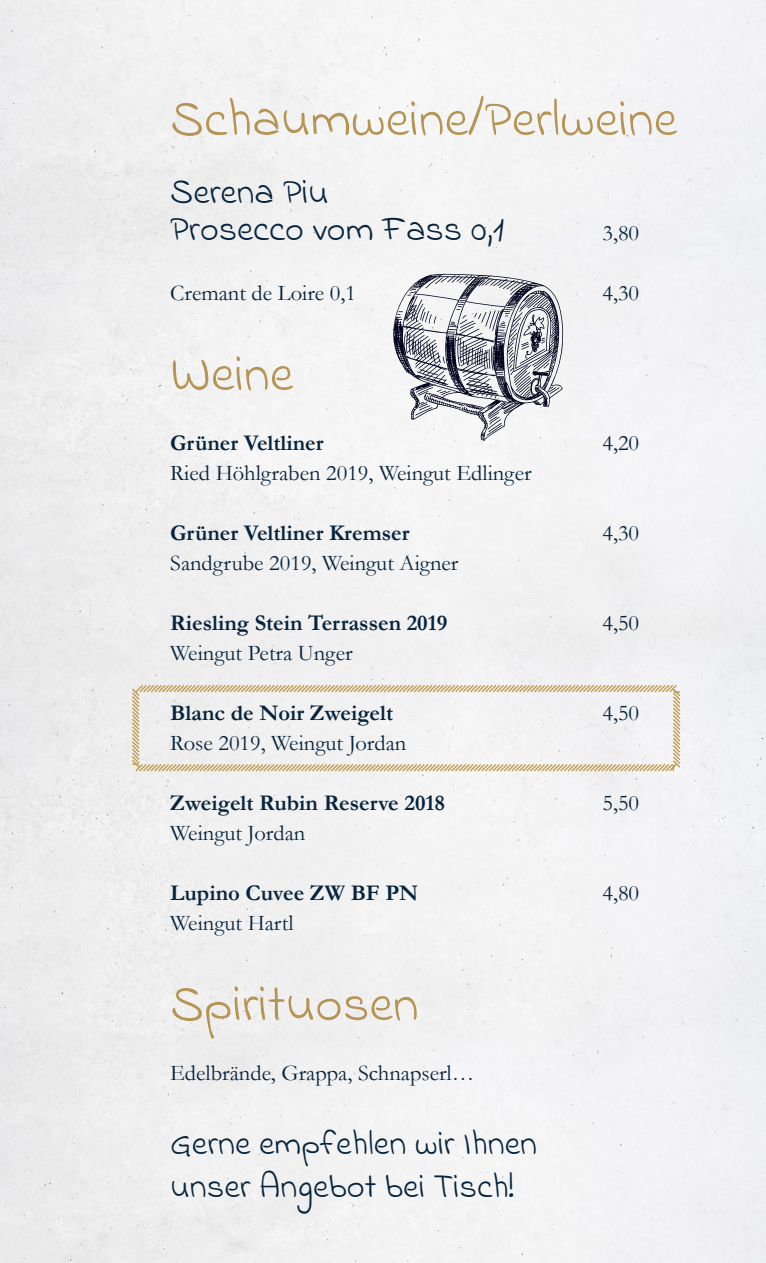
<style>
.page{position:relative;width:766px;height:1263px;background:#fff}
.page>*{position:absolute;margin:0;border:0;box-sizing:border-box;transform-origin:0 0}
.t1{font:52.5px "Indie Flower";color:#b69554}
.t2{font:36px/37.5px "Indie Flower";color:#06243d}
.t3{font:34.5px/43.5px "Indie Flower";color:#06243d}
.t4{font:22.5px "Garamond";color:#06243d}
.t5{font:700 22.5px "Garamond";color:#06243d}
</style>
<div class="page">
<svg style="left:392px;top:273px;width:171px;height:168px"></svg>
<svg style="left:130px;top:683px;width:551px;height:90px"></svg>
<h1 class="t1" style="left:170px;top:76px;width:508px">Schaumweine/Perlweine</h1>
<h2 class="t2" style="left:170px;top:172px;width:335px">Serena Piu<br>Prosecco vom Fass 0,1</h2>
<p class="t4" style="left:602px;top:218px;width:38px">3,80</p>
<p class="t4" style="left:170px;top:278px;width:187px">Cremant de Loire 0,1</p>
<p class="t4" style="left:602px;top:278px;width:38px">4,30</p>
<h1 class="t1" style="left:170px;top:331px;width:125px">Weine</h1>
<p class="t5" style="left:170px;top:428px;width:155px">Grüner Veltliner</p>
<p class="t4" style="left:602px;top:428px;width:38px">4,20</p>
<p class="t4" style="left:170px;top:458px;width:363px">Ried Höhlgraben 2019, Weingut Edlinger</p>
<p class="t5" style="left:170px;top:518px;width:241px">Grüner Veltliner Kremser</p>
<p class="t4" style="left:602px;top:518px;width:38px">4,30</p>
<p class="t4" style="left:170px;top:548px;width:289px">Sandgrube 2019, Weingut Aigner</p>
<p class="t5" style="left:170px;top:608px;width:278px">Riesling Stein Terrassen 2019</p>
<p class="t4" style="left:602px;top:608px;width:38px">4,50</p>
<p class="t4" style="left:170px;top:638px;width:184px">Weingut Petra Unger</p>
<p class="t5" style="left:170px;top:698px;width:224px">Blanc de Noir Zweigelt</p>
<p class="t4" style="left:602px;top:698px;width:38px">4,50</p>
<p class="t4" style="left:170px;top:728px;width:237px">Rose 2019, Weingut Jordan</p>
<p class="t5" style="left:170px;top:788px;width:276px">Zweigelt Rubin Reserve 2018</p>
<p class="t4" style="left:602px;top:788px;width:38px">5,50</p>
<p class="t4" style="left:170px;top:818px;width:136px">Weingut Jordan</p>
<p class="t5" style="left:170px;top:878px;width:249px">Lupino Cuvee ZW BF PN</p>
<p class="t4" style="left:602px;top:878px;width:38px">4,80</p>
<p class="t4" style="left:170px;top:908px;width:125px">Weingut Hartl</p>
<h1 class="t1" style="left:170px;top:961px;width:250px">Spirituosen</h1>
<p class="t4" style="left:170px;top:1058px;width:305px">Edelbrände, Grappa, Schnapserl…</p>
<h3 class="t3" style="left:170px;top:1121px;width:368px">Gerne empfehlen wir Ihnen unser Angebot bei Tisch!</h3>
</div>
